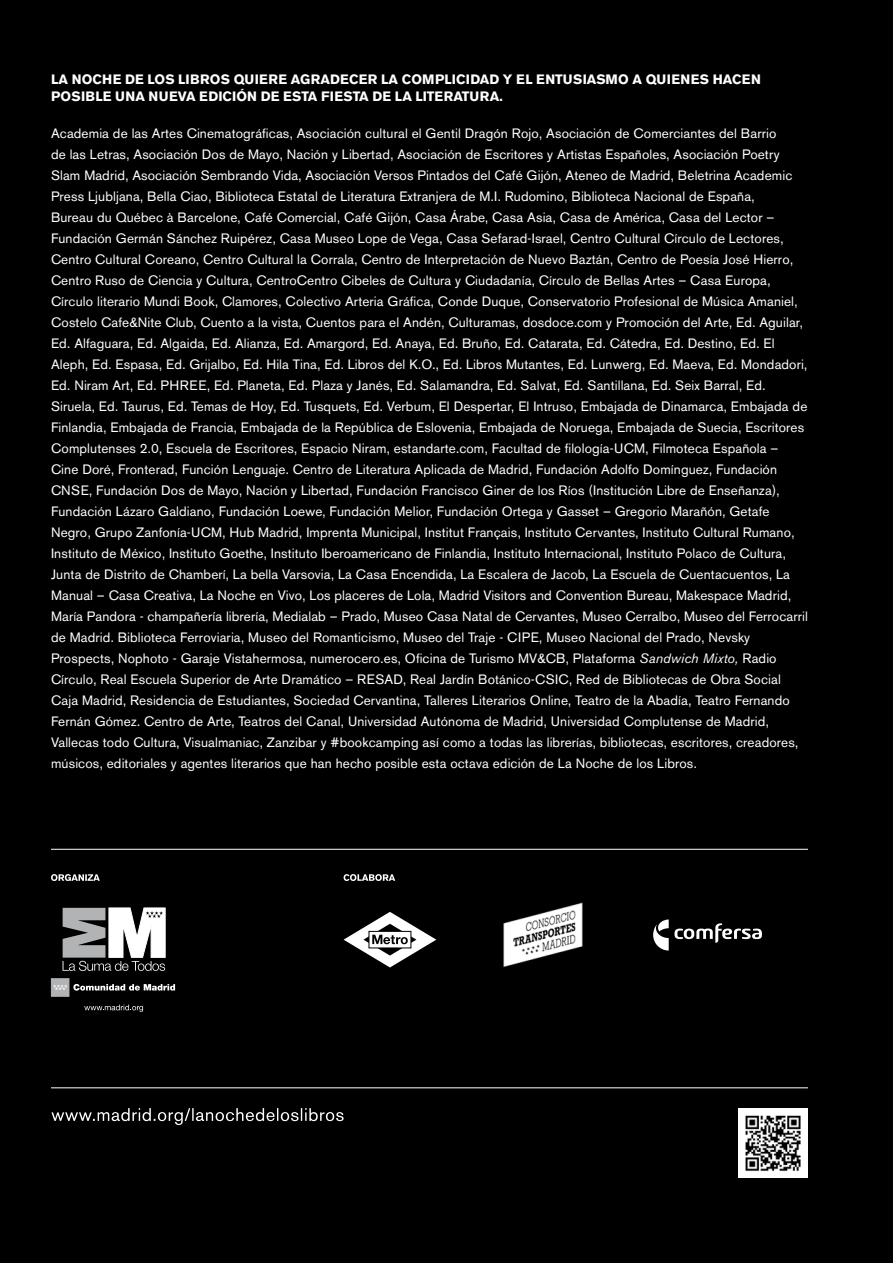
<style>
.page{position:relative;width:893px;height:1263px;background:#000}
.page>*{position:absolute;margin:0;border:0;box-sizing:border-box;transform-origin:0 0}
.t1{font:13.5px/21px "Akzidenz Grotesk BQ";letter-spacing:.01em;color:#fff}
.t2{font:700 13.5px "Akzidenz Grotesk BQ";letter-spacing:.01em;color:#fff}
.t3{font:700 13.5px "Akzidenz Grotesk BQ";letter-spacing:.03em;color:#fff}
.s1{font-style:italic}
</style>
<div class="page">
<svg style="left:51px;top:1108px;width:293px;height:17px"></svg>
<svg style="left:51px;top:874px;width:49px;height:7px"></svg>
<svg style="left:344px;top:874px;width:51px;height:7px"></svg>
<svg style="left:344px;top:912px;width:92px;height:55px"></svg>
<hr style="left:51px;top:849px;width:757px;height:1px;background:#fff">
<hr style="left:51px;top:1087px;width:757px;height:1px;background:#fff">
<svg style="left:653px;top:919px;width:109px;height:31px"></svg>
<img style="left:503px;top:902px;width:80px;height:65px">
<svg style="left:63px;top:907px;width:103px;height:64px"></svg>
<div style="left:51px;top:978px;width:18px;height:19px;background:#b1b3b4;border:1px solid #b1b3b4"></div>
<svg style="left:53px;top:985px;width:14px;height:5px"></svg>
<svg style="left:73px;top:984px;width:102px;height:7px"></svg>
<svg style="left:84px;top:1004px;width:59px;height:8px"></svg>
<img style="left:738px;top:1108px;width:70px;height:70px">
<p class="t2" style="left:51px;top:72px;width:219px">LA NOCHE DE LOS LIBROS QUIERE</p>
<p class="t2" style="left:291px;top:72px;width:11px">AGRADE</p>
<p class="t2" style="left:349px;top:72px;width:75px">CER LA COMP</p>
<p class="t2" style="left:445px;top:72px;width:36px">LICIDAD</p>
<p class="t2" style="left:503px;top:72px;width:179px">Y EL ENTUSIASMO A QUIENE</p>
<p class="t2" style="left:700px;top:72px;width:52px">S HACEN</p>
<p class="t3" style="left:51px;top:88px;width:128px">POSIBLE UNA NUEVA</p>
<p class="t2" style="left:199px;top:88px;width:246px">EDICIÓN DE ESTA FIESTA DE LA LITERA</p>
<p class="t2" style="left:462px;top:88px;width:42px">TURA.</p>
<p class="t1" style="left:51px;top:123px;width:758px">Academia de las Artes Cinematográficas, Asociación cultural el Gentil Dragón Rojo, Asociación de Comerciantes del Barrio<br>de las Letras, Asociación Dos de Mayo, Nación y Libertad, Asociación de Escritores y Artistas Españoles, Asociación Poetry Slam Madrid, Asociación Sembrando Vida, Asociación Versos Pintados del Café Gijón, Ateneo de Madrid, Beletrina Academic Press Ljubljana, Bella Ciao, Biblioteca Estatal de Literatura Extranjera de M.I. Rudomino, Biblioteca Nacional de España,<br>Bureau du Québec à Barcelone, Café Comercial, Café Gijón, Casa Árabe, Casa Asia, Casa de América, Casa del Lector – Fundación Germán Sánchez Ruipérez, Casa Museo Lope de Vega, Casa Sefarad-Israel, Centro Cultural Círculo de Lectores, Centro Cultural Coreano, Centro Cultural la Corrala, Centro de Interpretación de Nuevo Baztán, Centro de Poesía José Hierro, Centro Ruso de Ciencia y Cultura, CentroCentro Cibeles de Cultura y Ciudadanía, Círculo de Bellas Artes – Casa Europa, Círculo literario Mundi Book, Clamores, Colectivo Arteria Gráfica, Conde Duque, Conservatorio Profesional de Música Amaniel, Costelo Cafe&amp;Nite Club, Cuento a la vista, Cuentos para el Andén, Culturamas, dosdoce.com y Promoción del Arte, Ed. Aguilar, Ed. Alfaguara, Ed. Algaida, Ed. Alianza, Ed. Amargord, Ed. Anaya, Ed. Bruño, Ed. Catarata, Ed. Cátedra, Ed. Destino, Ed. El Aleph, Ed. Espasa, Ed. Grijalbo, Ed. Hila Tina, Ed. Libros del K.O., Ed. Libros Mutantes, Ed. Lunwerg, Ed. Maeva, Ed. Mondadori, Ed. Niram Art, Ed. PHREE, Ed. Planeta, Ed. Plaza y Janés, Ed. Salamandra, Ed. Salvat, Ed. Santillana, Ed. Seix Barral, Ed.<br>Siruela, Ed. Taurus, Ed. Temas de Hoy, Ed. Tusquets, Ed. Verbum, El Despertar, El Intruso, Embajada de Dinamarca, Embajada de Finlandia, Embajada de Francia, Embajada de la República de Eslovenia, Embajada de Noruega, Embajada de Suecia, Escritores Complutenses 2.0, Escuela de Escritores, Espacio Niram, estandarte.com, Facultad de filología-UCM, Filmoteca Española – Cine Doré, Fronterad, Función Lenguaje. Centro de Literatura Aplicada de Madrid, Fundación Adolfo Domínguez, Fundación CNSE, Fundación Dos de Mayo, Nación y Libertad, Fundación Francisco Giner de los Ríos (Institución Libre de Enseñanza), Fundación Lázaro Galdiano, Fundación Loewe, Fundación Melior, Fundación Ortega y Gasset – Gregorio Marañón, Getafe Negro, Grupo Zanfonía-UCM, Hub Madrid, Imprenta Municipal, Institut Français, Instituto Cervantes, Instituto Cultural Rumano, Instituto de México, Instituto Goethe, Instituto Iberoamericano de Finlandia, Instituto Internacional, Instituto Polaco de Cultura, Junta de Distrito de Chamberí, La bella Varsovia, La Casa Encendida, La Escalera de Jacob, La Escuela de Cuentacuentos, La Manual – Casa Creativa, La Noche en Vivo, Los placeres de Lola, Madrid Visitors and Convention Bureau, Makespace Madrid, María Pandora - champañería librería, Medialab – Prado, Museo Casa Natal de Cervantes, Museo Cerralbo, Museo del Ferrocarril de Madrid. Biblioteca Ferroviaria, Museo del Romanticismo, Museo del Traje - CIPE, Museo Nacional del Prado, Nevsky Prospects, Nophoto - Garaje Vistahermosa, numerocero.es, Oficina de Turismo MV&amp;CB, Plataforma <span class="s1">Sandwich Mixto,</span> Radio Círculo, Real Escuela Superior de Arte Dramático – RESAD, Real Jardín Botánico-CSIC, Red de Bibliotecas de Obra Social Caja Madrid, Residencia de Estudiantes, Sociedad Cervantina, Talleres Literarios Online, Teatro de la Abadía, Teatro Fernando Fernán Gómez. Centro de Arte, Teatros del Canal, Universidad Autónoma de Madrid, Universidad Complutense de Madrid, Vallecas todo Cultura, Visualmaniac, Zanzibar y #bookcamping así como a todas las librerías, bibliotecas, escritores, creadores, músicos, editoriales y agentes literarios que han hecho posible esta octava edición de La Noche de los Libros.</p>
</div>
